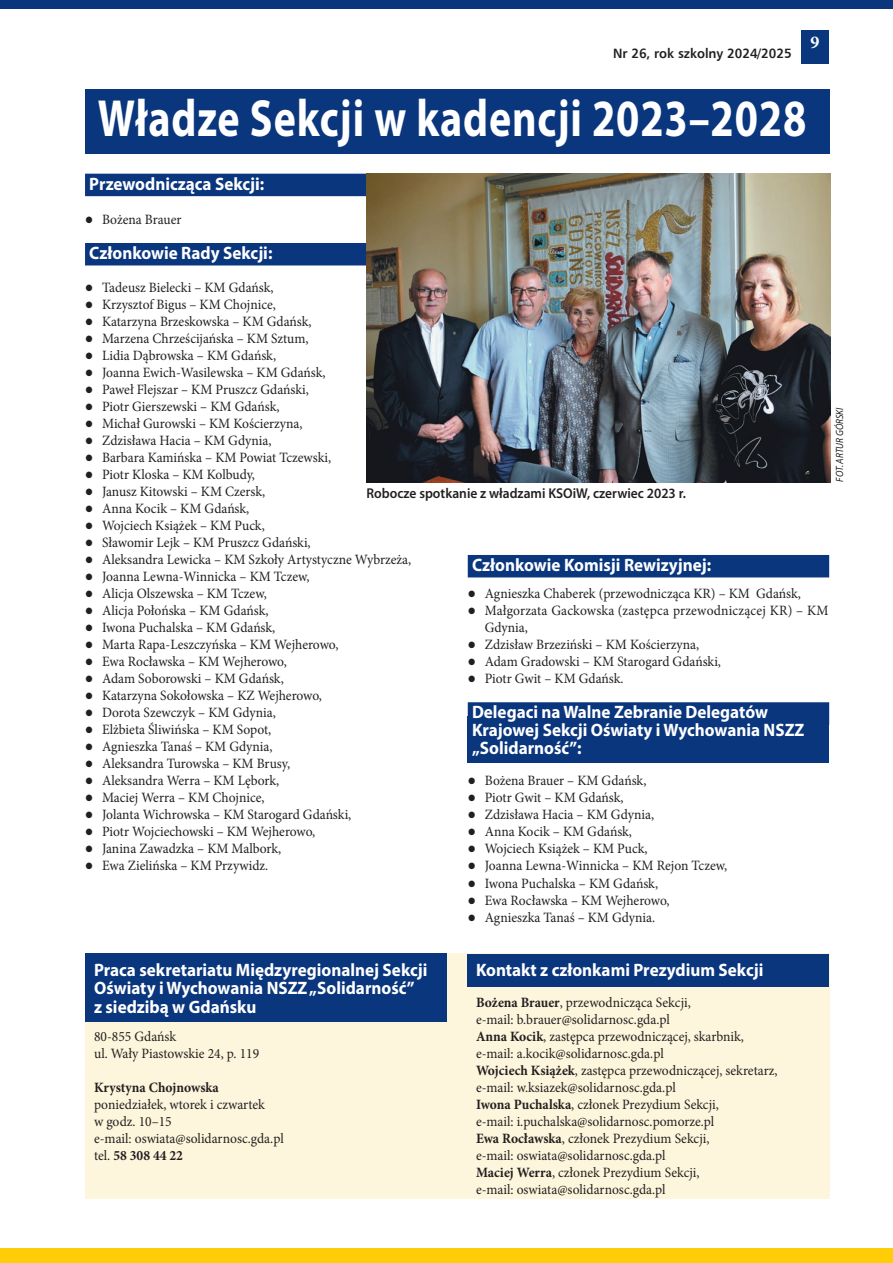
<style>
.page{position:relative;width:893px;height:1263px;background:#fff}
.page>*{position:absolute;margin:0;border:0;box-sizing:border-box;transform-origin:0 0}
.t1{font:700 52.5px "Myriad Pro";letter-spacing:.02em;color:#fff;scale:.8 1}
.t2{font:700 18px/18px "Myriad Pro";color:#fff;scale:.95 1}
.t3{font:700 18px "Minion Pro";color:#fff}
.t4{font:14.25px/17px "Minion Pro";color:#231f20;scale:.95 1}
.t5{font:600 14.25px "Myriad Pro";color:#231f20;scale:.95 1}
.t6{font:700 14.25px "Minion Pro";color:#231f20;scale:.95 1}
.t7{font:700 13.5px "Humnst 777 EU";color:#231f20;scale:.95 1}
.t8{font:italic 10.5px "Myriad Pro";color:#231f20;scale:.9 1}
.s1{font-weight:700}
</style>
<div class="page">
<div style="left:801px;top:30px;width:28px;height:33px;background:#0a367e"></div>
<div style="left:0;top:1248px;width:893px;height:15px;background:#fecd08"></div>
<div style="left:0;top:0;width:893px;height:9px;background:#0a367e"></div>
<div style="left:468px;top:716px;width:361px;height:46px;background:#0a367e"></div>
<div style="left:85px;top:89px;width:744px;height:65px;background:#0a367e"></div>
<div style="left:85px;top:953px;width:744px;height:246px;background:#fef6dc"></div>
<div style="left:85px;top:954px;width:361px;height:68px;background:#0a367e"></div>
<div style="left:85px;top:174px;width:361px;height:22px;background:#0a367e"></div>
<div style="left:85px;top:243px;width:361px;height:22px;background:#0a367e"></div>
<div style="left:468px;top:555px;width:361px;height:22px;background:#0a367e"></div>
<div style="left:468px;top:702px;width:361px;height:23px;background:#0a367e"></div>
<img style="left:367px;top:173px;width:463px;height:309px">
<div style="left:468px;top:954px;width:361px;height:32px;background:#0a367e"></div>
<p class="t7" style="left:613px;top:45px;width:189px">Nr 26, rok szkolny 2024/2025</p>
<p class="t3" style="left:810px;top:30px;width:10px">9</p>
<h1 class="t1" style="left:98px;top:84px;width:887px">Władze Sekcji w kadencji 2023–2028</h1>
<p class="t2" style="left:89px;top:174px;width:186px">Przewodnicząca Sekcji:</p>
<p class="t4" style="left:85px;top:211px;width:103px">● Bożena Brauer</p>
<p class="t2" style="left:89px;top:243px;width:194px">Członkowie Rady Sekcji:</p>
<p class="t4" style="left:85px;top:279px;width:200px">● Tadeusz Bielecki – KM Gdańsk,</p>
<p class="t4" style="left:85px;top:296px;width:202px">● Krzysztof Bigus – KM Chojnice,</p>
<p class="t4" style="left:85px;top:313px;width:240px">● Katarzyna Brzeskowska – KM Gdańsk,</p>
<p class="t4" style="left:85px;top:330px;width:237px">● Marzena Chrześcijańska – KM Sztum,</p>
<p class="t4" style="left:85px;top:347px;width:203px">● Lidia Dąbrowska – KM Gdańsk,</p>
<p class="t4" style="left:85px;top:364px;width:255px">● Joanna Ewich-Wasilewska – KM Gdańsk,</p>
<p class="t4" style="left:85px;top:381px;width:237px">● Paweł Flejszar – KM Pruszcz Gdański,</p>
<p class="t4" style="left:85px;top:398px;width:206px">● Piotr Gierszewski – KM Gdańsk,</p>
<p class="t4" style="left:85px;top:415px;width:231px">● Michał Gurowski – KM Kościerzyna,</p>
<p class="t4" style="left:85px;top:432px;width:198px">● Zdzisława Hacia – KM Gdynia,</p>
<p class="t4" style="left:85px;top:449px;width:261px">● Barbara Kamińska – KM Powiat Tczewski,</p>
<p class="t4" style="left:85px;top:466px;width:180px">● Piotr Kloska – KM Kolbudy,</p>
<p class="t4" style="left:85px;top:483px;width:191px">● Janusz Kitowski – KM Czersk,</p>
<p class="t4" style="left:85px;top:500px;width:174px">● Anna Kocik – KM Gdańsk,</p>
<p class="t4" style="left:85px;top:517px;width:191px">● Wojciech Książek – KM Puck,</p>
<p class="t4" style="left:85px;top:534px;width:239px">● Sławomir Lejk – KM Pruszcz Gdański,</p>
<p class="t4" style="left:85px;top:551px;width:345px">● Aleksandra Lewicka – KM Szkoły Artystyczne Wybrzeża,</p>
<p class="t4" style="left:85px;top:568px;width:238px">● Joanna Lewna-Winnicka – KM Tczew,</p>
<p class="t4" style="left:85px;top:585px;width:193px">● Alicja Olszewska – KM Tczew,</p>
<p class="t4" style="left:85px;top:602px;width:195px">● Alicja Połońska – KM Gdańsk,</p>
<p class="t4" style="left:85px;top:619px;width:202px">● Iwona Puchalska – KM Gdańsk,</p>
<p class="t4" style="left:85px;top:636px;width:268px">● Marta Rapa-Leszczyńska – KM Wejherowo,</p>
<p class="t4" style="left:85px;top:653px;width:214px">● Ewa Rocławska – KM Wejherowo,</p>
<p class="t4" style="left:85px;top:670px;width:211px">● Adam Soborowski – KM Gdańsk,</p>
<p class="t4" style="left:85px;top:687px;width:251px">● Katarzyna Sokołowska – KZ Wejherowo,</p>
<p class="t4" style="left:85px;top:704px;width:202px">● Dorota Szewczyk – KM Gdynia,</p>
<p class="t4" style="left:85px;top:721px;width:198px">● Elżbieta Śliwińska – KM Sopot,</p>
<p class="t4" style="left:85px;top:738px;width:199px">● Agnieszka Tanaś – KM Gdynia,</p>
<p class="t4" style="left:85px;top:755px;width:217px">● Aleksandra Turowska – KM Brusy,</p>
<p class="t4" style="left:85px;top:772px;width:206px">● Aleksandra Werra – KM Lębork,</p>
<p class="t4" style="left:85px;top:789px;width:190px">● Maciej Werra – KM Chojnice,</p>
<p class="t4" style="left:85px;top:806px;width:282px">● Jolanta Wichrowska – KM Starogard Gdański,</p>
<p class="t4" style="left:85px;top:823px;width:244px">● Piotr Wojciechowski – KM Wejherowo,</p>
<p class="t4" style="left:85px;top:840px;width:208px">● Janina Zawadzka – KM Malbork,</p>
<p class="t4" style="left:85px;top:857px;width:194px">● Ewa Zielińska – KM Przywidz.</p>
<p class="t8" style="left:833px;top:481px;width:84px;rotate:-90deg">FOT. ARTUR GÓRSKI</p>
<p class="t5" style="left:367px;top:486px;width:338px">Robocze spotkanie z władzami KSOiW, czerwiec 2023 r.</p>
<p class="t2" style="left:472px;top:555px;width:253px">Członkowie Komisji Rewizyjnej:</p>
<p class="t4" style="left:468px;top:585px;width:352px">● Agnieszka Chaberek (przewodnicząca KR) – KM Gdańsk,</p>
<p class="t4" style="left:485px;top:602px;width:363px;text-indent:-17px">● Małgorzata Gackowska (zastępca przewodniczącej KR) – KM<br>Gdynia,</p>
<p class="t4" style="left:468px;top:636px;width:245px">● Zdzisław Brzeziński – KM Kościerzyna,</p>
<p class="t4" style="left:468px;top:653px;width:268px">● Adam Gradowski – KM Starogard Gdański,</p>
<p class="t4" style="left:468px;top:670px;width:166px">● Piotr Gwit – KM Gdańsk.</p>
<p class="t2" style="left:472px;top:703px;width:351px">Delegaci na Walne Zebranie Delegatów<br>Krajowej Sekcji Oświaty i Wychowania NSZZ „Solidarność”:</p>
<p class="t4" style="left:468px;top:772px;width:190px">● Bożena Brauer – KM Gdańsk,</p>
<p class="t4" style="left:468px;top:789px;width:166px">● Piotr Gwit – KM Gdańsk,</p>
<p class="t4" style="left:468px;top:806px;width:198px">● Zdzisława Hacia – KM Gdynia,</p>
<p class="t4" style="left:468px;top:823px;width:174px">● Anna Kocik – KM Gdańsk,</p>
<p class="t4" style="left:468px;top:840px;width:191px">● Wojciech Książek – KM Puck,</p>
<p class="t4" style="left:468px;top:857px;width:275px">● Joanna Lewna-Winnicka – KM Rejon Tczew,</p>
<p class="t4" style="left:468px;top:874px;width:202px">● Iwona Puchalska – KM Gdańsk,</p>
<p class="t4" style="left:468px;top:891px;width:214px">● Ewa Rocławska – KM Wejherowo,</p>
<p class="t4" style="left:468px;top:908px;width:199px">● Agnieszka Tanaś – KM Gdynia.</p>
<p class="t2" style="left:94px;top:959px;width:352px;line-height:18.8px">Praca sekretariatu Międzyregionalnej Sekcji<br>Oświaty i Wychowania NSZZ „Solidarność”<br>z siedzibą w Gdańsku</p>
<p class="t4" style="left:94px;top:1028px;width:175px">80-855 Gdańsk<br>ul. Wały Piastowskie 24, p. 119</p>
<p class="t6" style="left:94px;top:1077px;width:133px">Krystyna Chojnowska</p>
<p class="t4" style="left:94px;top:1096px;width:201px">poniedziałek, wtorek i czwartek<br>w godz. 10–15<br>e-mail: oswiata@solidarnosc.gda.pl tel. <span class="s1">58 308 44 22</span></p>
<p class="t2" style="left:476px;top:960px;width:304px">Kontakt z członkami Prezydium Sekcji</p>
<p class="t4" style="left:476px;top:993px;width:319px"><span class="s1">Bożena Brauer</span>, przewodnicząca Sekcji,<br>e-mail: b.brauer@solidarnosc.gda.pl<br><span class="s1">Anna Kocik</span>, zastępca przewodniczącej, skarbnik, e-mail: a.kocik@solidarnosc.gda.pl<br><span class="s1">Wojciech Książek</span>, zastępca przewodniczącej, sekretarz, e-mail: w.ksiazek@solidarnosc.gda.pl<br><span class="s1">Iwona Puchalska</span>, członek Prezydium Sekcji,<br>e-mail: i.puchalska@solidarnosc.pomorze.pl<br><span class="s1">Ewa Rocławska</span>, członek Prezydium Sekcji,<br>e-mail: oswiata@solidarnosc.gda.pl<br><span class="s1">Maciej Werra</span>, członek Prezydium Sekcji,<br>e-mail: oswiata@solidarnosc.gda.pl</p>
</div>
